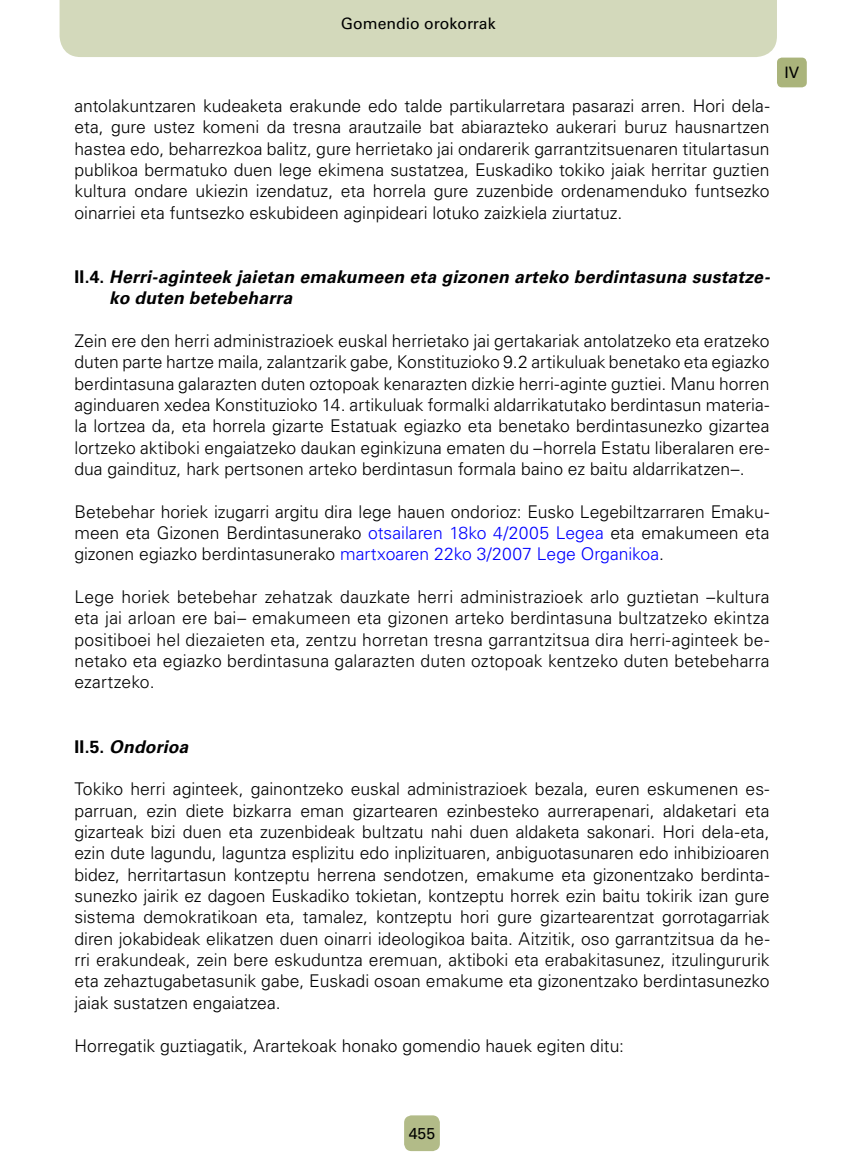
<style>
.page{position:relative;width:844px;height:1166px;background:#fff}
.page>*{position:absolute;margin:0;border:0;box-sizing:border-box;transform-origin:0 0}
.t1{font:300 17.5px/21.3px "Univers LT Std";color:#000;text-align:justify}
.t2{font:italic 700 17.5px/21.3px "Univers LT Std";letter-spacing:.01em;color:#000}
.t3{font:15.75px "Univers LT Std";color:#000}
.s1{font-style:normal}
.s2{color:#00f}
</style>
<div class="page">
<div style="left:60px;top:0;width:716px;height:57px;background:#d3d9bb"></div>
<div style="left:776px;top:58px;width:30px;height:29px;background:#aab47b;border-radius:5px"></div>
<div style="left:404px;top:1115px;width:36px;height:36px;background:#b2bb88;border-radius:7px"></div>
<p class="t3" style="left:341px;top:14px;width:156px">Gomendio orokorrak</p>
<p class="t1" style="left:74px;top:95px;width:696px">antolakuntzaren kudeaketa erakunde edo talde partikularretara pasarazi arren. Hori dela&shy;eta, gure ustez komeni da tresna arautzaile bat abiarazteko aukerari buruz hausnartzen hastea edo, beharrezkoa balitz, gure herrietako jai ondarerik garrantzitsuenaren titulartasun publikoa bermatuko duen lege ekimena sustatzea, Euskadiko tokiko jaiak herritar guztien kultura ondare ukiezin izendatuz, eta horrela gure zuzenbide ordenamenduko funtsezko oinarriei eta funtsezko eskubideen aginpideari lotuko zaizkiela ziurtatuz.</p>
<p class="t3" style="left:784px;top:63px;width:16px">IV</p>
<p class="t2" style="left:109px;top:266px;width:662px;text-indent:-35px"><span class="s1">II.4.</span> Herri-aginteek jaietan emakumeen eta gizonen arteko berdintasuna sustatze&shy;ko duten betebeharra</p>
<p class="t1" style="left:74px;top:330px;width:696px">Zein ere den herri administrazioek euskal herrietako jai gertakariak antolatzeko eta eratzeko duten parte hartze maila, zalantzarik gabe, Konstituzioko 9.2 artikuluak benetako eta egiazko berdintasuna galarazten duten oztopoak kenarazten dizkie herri-aginte guztiei. Manu horren aginduaren xedea Konstituzioko 14. artikuluak formalki aldarrikatutako berdintasun materia&shy;la lortzea da, eta horrela gizarte Estatuak egiazko eta benetako berdintasunezko gizartea lortzeko aktiboki engaiatzeko daukan eginkizuna ematen du –horrela Estatu liberalaren ere&shy;dua gaindituz, hark pertsonen arteko berdintasun formala baino ez baitu aldarrikatzen–.</p>
<p class="t1" style="left:74px;top:501px;width:696px">Betebehar horiek izugarri argitu dira lege hauen ondorioz: Eusko Legebiltzarraren Emaku&shy;meen eta Gizonen Berdintasunerako <span class="s2">otsailaren 18ko 4/2005 Legea</span> eta emakumeen eta gizonen egiazko berdintasunerako <span class="s2">martxoaren 22ko 3/2007 Lege Organikoa</span>.</p>
<p class="t1" style="left:74px;top:586px;width:696px">Lege horiek betebehar zehatzak dauzkate herri administrazioek arlo guztietan –kultura eta jai arloan ere bai– emakumeen eta gizonen arteko berdintasuna bultzatzeko ekintza positiboei hel diezaieten eta, zentzu horretan tresna garrantzitsua dira herri-aginteek be&shy;netako eta egiazko berdintasuna galarazten duten oztopoak kentzeko duten betebeharra ezartzeko.</p>
<p class="t2" style="left:74px;top:736px;width:115px"><span class="s1">II.5.</span> Ondorioa</p>
<p class="t1" style="left:74px;top:778px;width:696px">Tokiko herri aginteek, gainontzeko euskal administrazioek bezala, euren eskumenen es&shy;parruan, ezin diete bizkarra eman gizartearen ezinbesteko aurrerapenari, aldaketari eta gizarteak bizi duen eta zuzenbideak bultzatu nahi duen aldaketa sakonari. Hori dela-eta, ezin dute lagundu, laguntza esplizitu edo inplizituaren, anbiguotasunaren edo inhibizioaren bidez, herritartasun kontzeptu herrena sendotzen, emakume eta gizonentzako berdinta&shy;sunezko jairik ez dagoen Euskadiko tokietan, kontzeptu horrek ezin baitu tokirik izan gure sistema demokratikoan eta, tamalez, kontzeptu hori gure gizartearentzat gorrotagarriak diren jokabideak elikatzen duen oinarri ideologikoa baita. Aitzitik, oso garrantzitsua da he&shy;rri erakundeak, zein bere eskuduntza eremuan, aktiboki eta erabakitasunez, itzulingururik eta zehaztugabetasunik gabe, Euskadi osoan emakume eta gizonentzako berdintasunezko jaiak sustatzen engaiatzea.</p>
<p class="t1" style="left:74px;top:1034px;width:551px">Horregatik guztiagatik, Arartekoak honako gomendio hauek egiten ditu:</p>
<p class="t3" style="left:409px;top:1124px;width:28px">455</p>
</div>
